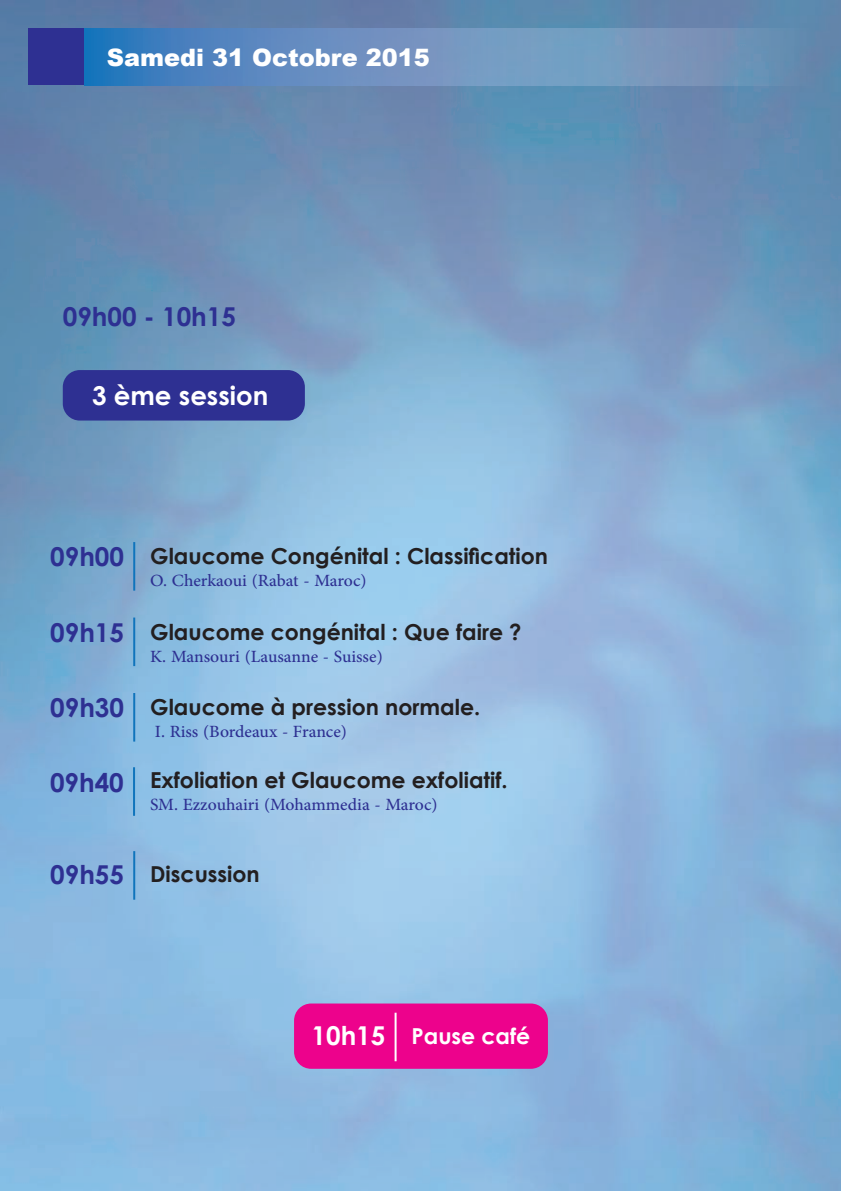
<style>
.page{position:relative;width:842px;height:1191px;background:#fff}
.page>*{position:absolute;margin:0;border:0;box-sizing:border-box;transform-origin:0 0}
.t1{font:700 26px "Century Gothic";color:#2e3092}
.t2{font:700 26px "Century Gothic";color:#fff}
.t3{font:24px "Adobe Arabic";color:#2e3092}
.t4{font:900 24px "Arial";color:#fff}
.t5{font:700 22px "Century Gothic";color:#231f20}
.t6{font:700 22px "Century Gothic";color:#fff}
.s1{font-size:26px;color:#2e3092}
.s2{font-size:26px}
</style>
<div class="page">
<img style="left:0;top:1px;width:840px;height:1190px">
<div style="left:28px;top:28px;width:57px;height:57px;background:#2e3092"></div>
<svg style="left:85px;top:28px;width:729px;height:57px;background:#648fbd"></svg>
<div style="left:63px;top:370px;width:242px;height:50px;background:#2e3092;border-radius:17px"></div>
<hr style="left:133px;top:542px;width:2px;height:48px;background:#1074bc">
<hr style="left:133px;top:617px;width:2px;height:49px;background:#1074bc">
<hr style="left:133px;top:693px;width:2px;height:48px;background:#1074bc">
<hr style="left:133px;top:851px;width:2px;height:48px;background:#1074bc">
<div style="left:294px;top:1003px;width:254px;height:65px;background:#ed028c;border-radius:17px"></div>
<hr style="left:395px;top:1012px;width:2px;height:49px;background:#fff">
<hr style="left:133px;top:767px;width:2px;height:49px;background:#1074bc">
<p class="t4" style="left:107px;top:39px;width:325px">Samedi 31 Octobre 2015</p>
<p class="t1" style="left:63px;top:300px;width:175px">09h00 - 10h15</p>
<p class="t2" style="left:92px;top:378px;width:178px">3 ème session</p>
<p class="t5" style="left:150px;top:542px;width:399px">Glaucome Congénital : Classification</p>
<p class="t3" style="left:150px;top:564px;width:218px">O. Cherkaoui (Rabat - Maroc)</p>
<p class="t5" style="left:150px;top:617px;width:373px">Glaucome congénital : Que faire ?</p>
<p class="t3" style="left:150px;top:639px;width:234px">K. Mansouri (Lausanne - Suisse)</p>
<p class="t5" style="left:150px;top:693px;width:331px">Glaucome à pression normale.</p>
<p class="t3" style="left:155px;top:715px;width:194px">I. Riss (Bordeaux - France)</p>
<p class="t5" style="left:50px;top:765px;width:459px"><span class="s1">09h40</span> Exfoliation et Glaucome exfoliatif.</p>
<p class="t3" style="left:150px;top:787px;width:289px">SM. Ezzouhairi (Mohammedia - Maroc)</p>
<p class="t1" style="left:50px;top:540px;width:75px">09h00</p>
<p class="t1" style="left:50px;top:615px;width:75px">09h15</p>
<p class="t1" style="left:50px;top:691px;width:75px">09h30</p>
<p class="t5" style="left:50px;top:860px;width:211px"><span class="s1">09h55</span> Discussion</p>
<p class="t6" style="left:312px;top:1022px;width:220px"><span class="s2">10h15</span> Pause café</p>
</div>
